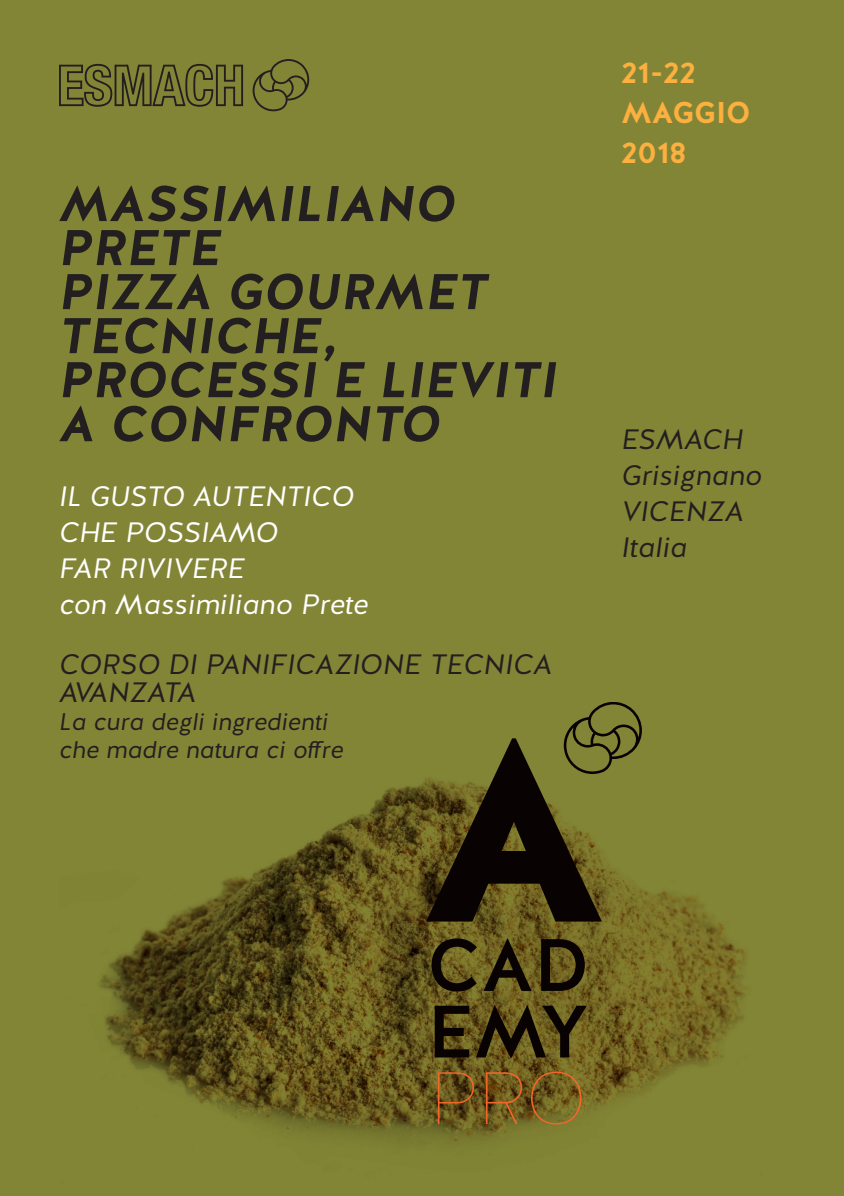
<style>
.page{position:relative;width:844px;height:1196px;background:#fff}
.page>*{position:absolute;margin:0;border:0;box-sizing:border-box;transform-origin:0 0}
.t1{font:italic 700 50px/44px "Halis GR";color:#231f20}
.t2{font:600 30px "Halis GR";color:#fbb03f}
.t3{font:italic 28px/28px "Halis GR";color:#231f20}
.t4{font:italic 28px "Halis GR";color:#fff}
.t5{font:italic 24px "Halis GR";color:#231f20}
</style>
<div class="page">
<div style="left:0;top:0;width:844px;height:1195px;background:#838536"></div>
<img style="left:99px;top:779px;width:648px;height:367px">
<svg style="left:431px;top:938px;width:46px;height:53px"></svg>
<svg style="left:483px;top:938px;width:48px;height:52px;background:#4b4016"></svg>
<svg style="left:541px;top:939px;width:44px;height:51px;background:#393011"></svg>
<svg style="left:435px;top:1005px;width:34px;height:52px;background:#32290e"></svg>
<svg style="left:476px;top:1005px;width:111px;height:52px;background:#493e15"></svg>
<svg style="left:438px;top:1072px;width:36px;height:51px;background:#6e501b"></svg>
<svg style="left:486px;top:1072px;width:36px;height:51px;background:#7c591d"></svg>
<svg style="left:531px;top:1071px;width:50px;height:53px"></svg>
<svg style="left:426px;top:702px;width:216px;height:219px"></svg>
<svg style="left:59px;top:64px;width:184px;height:43px"></svg>
<svg style="left:253px;top:59px;width:56px;height:52px"></svg>
<p class="t1" style="left:59px;top:183px;width:398px">MASSIMILIANO<br>PRETE</p>
<p class="t1" style="left:59px;top:271px;width:430px">PIZZA GOURMET</p>
<p class="t1" style="left:59px;top:315px;width:500px">TECNICHE,<br>PROCESSI E LIEVITI<br>A CONFRONTO</p>
<p class="t4" style="left:59px;top:478px;width:297px">IL GUSTO AUTENTICO</p>
<p class="t4" style="left:59px;top:514px;width:221px">CHE POSSIAMO</p>
<p class="t4" style="left:59px;top:550px;width:187px">FAR RIVIVERE</p>
<p class="t4" style="left:59px;top:586px;width:311px">con Massimiliano Prete</p>
<p class="t3" style="left:59px;top:651px;width:495px">CORSO DI PANIFICAZIONE TECNICA<br>AVANZATA</p>
<p class="t5" style="left:59px;top:706px;width:271px">La cura degli ingredienti</p>
<p class="t5" style="left:59px;top:734px;width:286px">che madre natura ci offre</p>
<p class="t2" style="left:621px;top:53px;width:76px">21-22</p>
<p class="t2" style="left:621px;top:93px;width:131px">MAGGIO</p>
<p class="t2" style="left:621px;top:133px;width:67px">2018</p>
<p class="t3" style="left:621px;top:425px;width:124px">ESMACH</p>
<p class="t3" style="left:621px;top:461px;width:142px">Grisignano</p>
<p class="t3" style="left:621px;top:497px;width:124px">VICENZA</p>
<p class="t3" style="left:621px;top:533px;width:67px">Italia</p>
</div>
